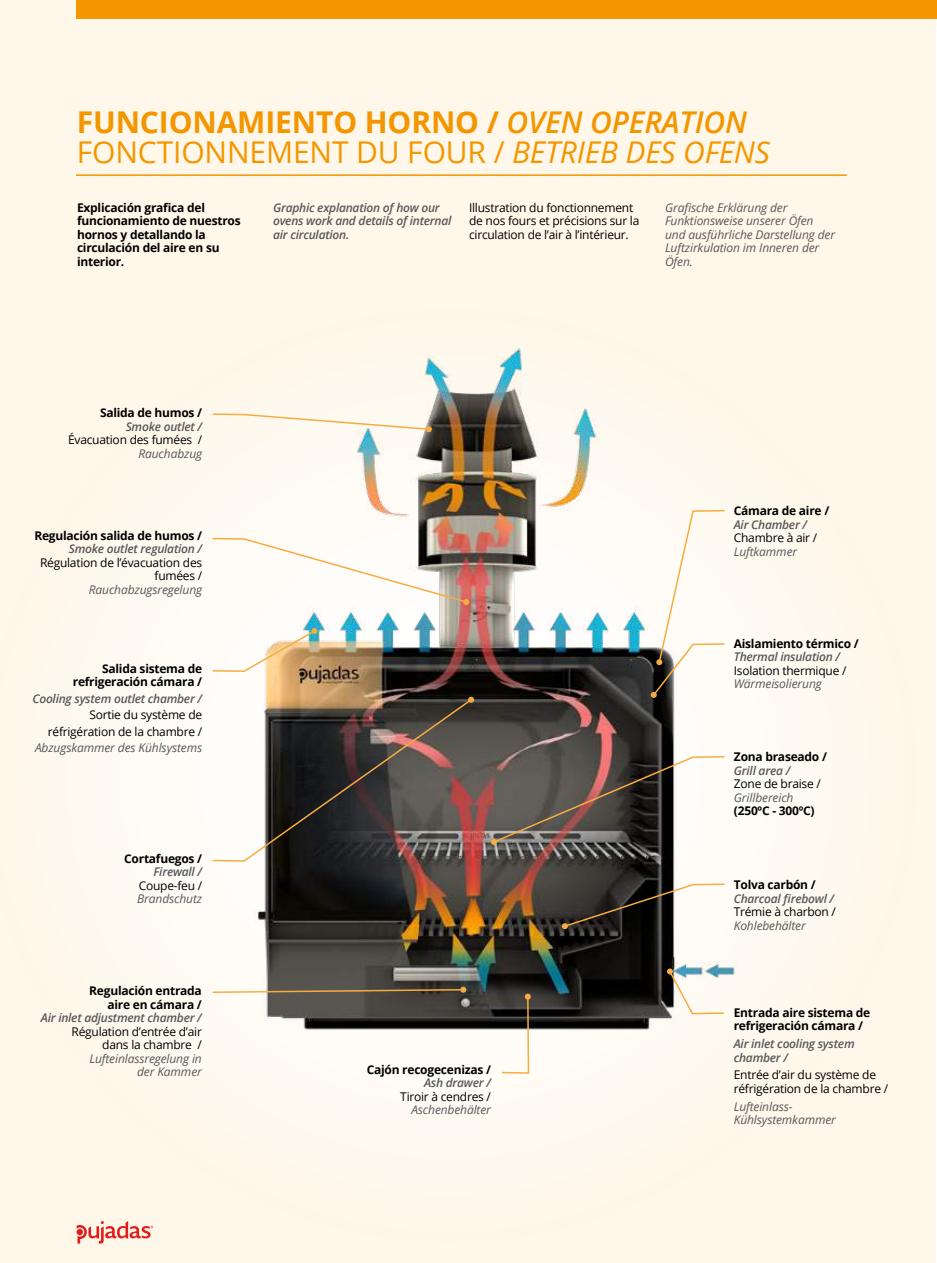
<style>
.page{position:relative;width:937px;height:1263px;background:#fff}
.page>*{position:absolute;margin:0;border:0;box-sizing:border-box;transform-origin:0 0}
.t1{font:30px/30px "Open Sans";letter-spacing:-.005em;color:#f39600}
.t2{font:12px/13.5px "Open Sans";letter-spacing:-.02em;color:#000;text-align:right}
.t3{font:700 12px/13.5px "Open Sans";letter-spacing:-.02em;color:#000}
.t4{font:italic 12px/13.5px "Open Sans";letter-spacing:-.01em;color:#58585a}
.t5{font:italic 600 12px/13.5px "Open Sans";letter-spacing:-.02em;color:#58585a}
.s1{font-weight:700}
.s2{font-weight:600;font-style:italic}
.s3{font-style:italic}
</style>
<div class="page">
<div style="left:0;top:0;width:935px;height:1263px;background:#fff7e9"></div>
<img style="left:247px;top:348px;width:504px;height:694px">
<svg style="left:491px;top:755px;width:235px;height:90px"></svg>
<svg style="left:211px;top:987px;width:255px;height:7px"></svg>
<img style="left:211px;top:697px;width:263px;height:165px">
<svg style="left:211px;top:628px;width:106px;height:45px"></svg>
<svg style="left:212px;top:413px;width:220px;height:19px"></svg>
<svg style="left:211px;top:537px;width:258px;height:68px"></svg>
<svg style="left:650px;top:509px;width:76px;height:189px"></svg>
<svg style="left:562px;top:883px;width:164px;height:46px"></svg>
<svg style="left:666px;top:968px;width:59px;height:47px"></svg>
<svg style="left:500px;top:994px;width:30px;height:80px"></svg>
<hr style="left:76px;top:174px;width:770px;height:2px;background:#f39600">
<svg style="left:935px;top:0;width:1px;height:19px"></svg>
<div style="left:77px;top:0;width:858px;height:19px;background:#f39600"></div>
<svg style="left:77px;top:1221px;width:76px;height:22px"></svg>
<h1 class="t1" style="left:77px;top:106px;width:694px"><span class="s1">FUNCIONAMIENTO HORNO /</span> <span class="s2">OVEN OPERATION<br></span>FONCTIONNEMENT DU FOUR / <span class="s3">BETRIEB DES OFENS</span></h1>
<p class="t3" style="left:77px;top:200px;width:165px">Explicación grafica del funcionamiento de nuestros hornos y detallando la circulación del aire en su interior.</p>
<p class="t5" style="left:273px;top:200px;width:180px">Graphic explanation of how our ovens work and details of internal air circulation.</p>
<p class="t2" style="left:469px;top:200px;width:172px;text-align:left">Illustration du fonctionnement de nos fours et précisions sur la circulation de l’air à l’intérieur.</p>
<p class="t4" style="left:665px;top:200px;width:171px">Grafische Erklärung der<br>Funktionsweise unserer Öfen und ausführliche Darstellung der<br>Luftzirkulation im Inneren der<br>Öfen.</p>
<p class="t3" style="left:100px;top:406px;width:104px">Salida de humos /</p>
<p class="t5" style="left:126px;top:419px;width:78px">Smoke outlet /</p>
<p class="t2" style="left:68px;top:433px;width:135px">Évacuation des fumées /</p>
<p class="t4" style="left:138px;top:446px;width:65px">Rauchabzug</p>
<p class="t3" style="left:34px;top:528px;width:169px">Regulación salida de humos /</p>
<p class="t5" style="left:69px;top:542px;width:135px">Smoke outlet regulation /</p>
<p class="t2" style="left:40px;top:555px;width:164px">Régulation de l’évacuation des fumées /</p>
<p class="t4" style="left:89px;top:582px;width:115px">Rauchabzugsregelung</p>
<p class="t3" style="left:73px;top:661px;width:131px;text-align:right">Salida sistema de refrigeración cámara /</p>
<p class="t5" style="left:32px;top:692px;width:171px">Cooling system outlet chamber /</p>
<p class="t2" style="left:48px;top:706px;width:156px;line-height:16.5px">Sortie du système de réfrigération de la chambre /</p>
<p class="t4" style="left:35px;top:741px;width:168px">Abzugskammer des Kühlsystems</p>
<p class="t3" style="left:124px;top:851px;width:79px">Cortafuegos /</p>
<p class="t5" style="left:153px;top:865px;width:50px">Firewall /</p>
<p class="t2" style="left:139px;top:878px;width:65px">Coupe-feu /</p>
<p class="t4" style="left:137px;top:892px;width:66px">Brandschutz</p>
<p class="t3" style="left:89px;top:984px;width:114px;text-align:right">Regulación entrada aire en cámara /</p>
<p class="t5" style="left:41px;top:1011px;width:162px">Air inlet adjustment chamber /</p>
<p class="t2" style="left:72px;top:1024px;width:132px">Régulation d’entrée d’air dans la chambre /</p>
<p class="t4" style="left:89px;top:1051px;width:114px;text-align:right">Lufteinlassregelung in der Kammer</p>
<p class="t3" style="left:366px;top:1062px;width:126px">Cajón recogecenizas /</p>
<p class="t5" style="left:424px;top:1076px;width:68px">Ash drawer /</p>
<p class="t2" style="left:400px;top:1089px;width:92px">Tiroir à cendres /</p>
<p class="t4" style="left:411px;top:1103px;width:81px">Aschenbehälter</p>
<p class="t3" style="left:733px;top:504px;width:97px">Cámara de aire /</p>
<p class="t5" style="left:733px;top:517px;width:75px">Air Chamber /</p>
<p class="t2" style="left:733px;top:531px;width:85px">Chambre à air /</p>
<p class="t4" style="left:733px;top:544px;width:65px">Luftkammer</p>
<p class="t3" style="left:733px;top:636px;width:127px">Aislamiento térmico /</p>
<p class="t5" style="left:733px;top:650px;width:108px">Thermal insulation /</p>
<p class="t2" style="left:733px;top:663px;width:114px">Isolation thermique /</p>
<p class="t4" style="left:733px;top:677px;width:89px">Wärmeisolierung</p>
<p class="t3" style="left:733px;top:750px;width:94px">Zona braseado /</p>
<p class="t5" style="left:733px;top:763px;width:58px">Grill area /</p>
<p class="t2" style="left:733px;top:777px;width:88px">Zone de braise /</p>
<p class="t4" style="left:733px;top:790px;width:61px">Grillbereich</p>
<p class="t3" style="left:733px;top:804px;width:82px">(250ºC - 300ºC)</p>
<p class="t3" style="left:733px;top:878px;width:83px">Tolva carbón /</p>
<p class="t5" style="left:733px;top:891px;width:102px">Charcoal firebowl /</p>
<p class="t2" style="left:733px;top:905px;width:104px">Trémie à charbon /</p>
<p class="t4" style="left:733px;top:918px;width:74px">Kohlebehälter</p>
<p class="t3" style="left:733px;top:1005px;width:138px">Entrada aire sistema de refrigeración cámara /</p>
<p class="t5" style="left:733px;top:1037px;width:122px">Air inlet cooling system chamber /</p>
<p class="t2" style="left:733px;top:1068px;width:156px;text-align:left">Entrée d’air du système de réfrigération de la chambre /</p>
<p class="t4" style="left:733px;top:1099px;width:104px">Lufteinlass-<br>Kühlsystemkammer</p>
</div>
